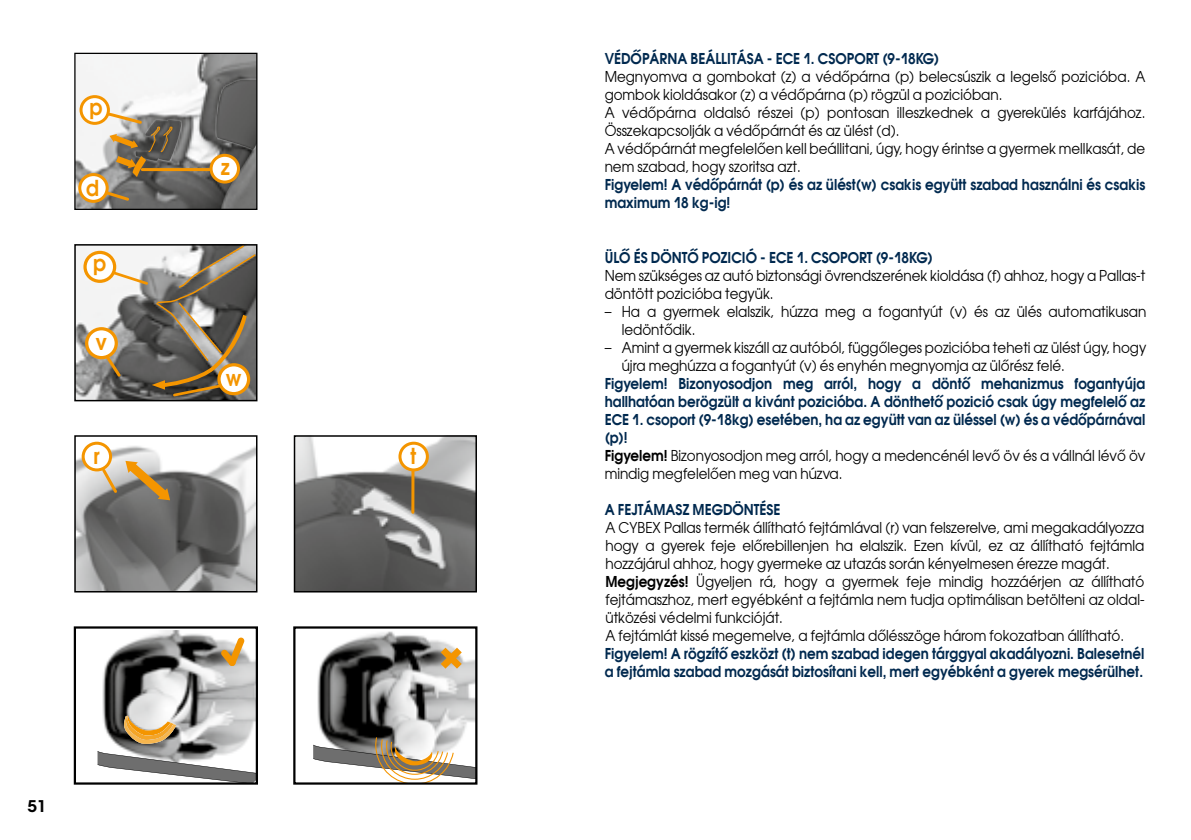
<style>
.page{position:relative;width:1191px;height:840px;background:#fff}
.page>*{position:absolute;margin:0;border:0;box-sizing:border-box;transform-origin:0 0}
.t1{font:700 22px "Avant Garde Gothic TT";color:#f49500;scale:.9 1}
.t2{font:600 16px "ITC Avant Garde Std";color:#000}
.t3{font:15px/18px "Avant Garde Gothic TT";color:#000;scale:.9 1}
.t4{font:700 15px/18px "Avant Garde Gothic TT";color:#00294f;scale:.9 1}
.t5{font:15px/18px "Avant Garde Gothic TT";letter-spacing:-.025em;color:#000;scale:.9 1}
.s1{font-weight:700}
</style>
<div class="page">
<img style="left:102px;top:630px;width:153px;height:85px">
<svg style="left:98px;top:715px;width:157px;height:66px"></svg>
<img style="left:122px;top:715px;width:54px;height:28px">
<img style="left:128px;top:723px;width:45px;height:16px">
<svg style="left:221px;top:636px;width:24px;height:30px"></svg>
<div style="left:74px;top:626px;width:184px;height:158px;border:2px solid #000"></div>
<img style="left:317px;top:631px;width:157px;height:96px">
<svg style="left:313px;top:727px;width:161px;height:54px"></svg>
<svg style="left:441px;top:647px;width:21px;height:21px"></svg>
<div style="left:293px;top:626px;width:184px;height:158px;border:2px solid #000"></div>
<img style="left:297px;top:438px;width:177px;height:151px">
<div style="left:294px;top:435px;width:183px;height:157px;border:2px solid #000"></div>
<hr style="left:411px;top:469px;width:3px;height:43px;background:#f49500">
<div style="left:400px;top:443px;width:27px;height:26px;background:#fff;border-radius:50%"></div>
<div style="left:398px;top:441px;width:31px;height:30px;border:3px solid #f49500;border-radius:50%"></div>
<img style="left:77px;top:247px;width:24px;height:151px">
<div style="left:74px;top:244px;width:183px;height:157px;border:2px solid #000"></div>
<div style="left:85px;top:252px;width:30px;height:29px;background:#fff;border-radius:50%"></div>
<div style="left:83px;top:251px;width:33px;height:32px;border:3px solid #f49500;border-radius:50%"></div>
<div style="left:87px;top:328px;width:29px;height:29px;background:#fff;border-radius:50%"></div>
<div style="left:85px;top:327px;width:33px;height:32px;border:3px solid #f49500;border-radius:50%"></div>
<svg style="left:101px;top:244px;width:156px;height:154px"></svg>
<img style="left:76px;top:55px;width:179px;height:153px">
<img style="left:109px;top:161px;width:146px;height:47px">
<img style="left:135px;top:79px;width:120px;height:82px">
<svg style="left:253px;top:143px;width:2px;height:7px"></svg>
<div style="left:74px;top:53px;width:183px;height:157px;border:1px solid #000"></div>
<div style="left:211px;top:155px;width:27px;height:27px;background:#fff;border-radius:50%"></div>
<div style="left:210px;top:154px;width:30px;height:29px;border:3px solid #f49500;border-radius:50%"></div>
<div style="left:80px;top:174px;width:27px;height:27px;background:#fff;border-radius:50%"></div>
<div style="left:78px;top:173px;width:31px;height:30px;border:3px solid #f49500;border-radius:50%"></div>
<hr style="left:142px;top:168px;width:67px;height:3px;background:#f49500">
<svg style="left:102px;top:188px;width:29px;height:15px"></svg>
<div style="left:81px;top:97px;width:27px;height:26px;background:#fff;border-radius:50%"></div>
<div style="left:79px;top:95px;width:31px;height:30px;border:3px solid #f49500;border-radius:50%"></div>
<svg style="left:105px;top:110px;width:68px;height:67px;background:#988a73"></svg>
<img style="left:77px;top:445px;width:177px;height:144px">
<div style="left:74px;top:435px;width:183px;height:157px;border:2px solid #000"></div>
<div style="left:83px;top:443px;width:28px;height:26px;background:#fff;border-radius:50%"></div>
<div style="left:82px;top:441px;width:30px;height:30px;border:3px solid #f49500;border-radius:50%"></div>
<svg style="left:100px;top:460px;width:70px;height:40px;background:#b6a181"></svg>
<h1 class="t1" style="left:89px;top:94px;width:16px">p</h1>
<h1 class="t1" style="left:86px;top:174px;width:16px">d</h1>
<h1 class="t1" style="left:93px;top:249px;width:16px">p</h1>
<h1 class="t1" style="left:96px;top:328px;width:14px">v</h1>
<h1 class="t1" style="left:94px;top:442px;width:9px">r</h1>
<h1 class="t1" style="left:221px;top:153px;width:12px">z</h1>
<h1 class="t1" style="left:226px;top:364px;width:19px">w</h1>
<p class="t2" style="left:28px;top:795px;width:21px">51</p>
<h1 class="t1" style="left:410px;top:442px;width:8px">t</h1>
<p class="t4" style="left:604px;top:49px;width:200px">Védőpárna beállitása - ECE</p>
<p class="t4" style="left:803px;top:49px;width:153px">1. csoport (9-18kg)</p>
<p class="t3" style="left:604px;top:67px;width:602px">Megnyomva a gombokat (z) a védőpárna (p) belecsúszik a legelső pozicióba. A gombok kioldásakor (z) a védőpárna (p) rögzül a pozicióban.</p>
<p class="t3" style="left:604px;top:139px;width:602px">A védőpárnát megfelelően kell beállitani, úgy, hogy érintse a gyermek mellkasát, de nem szabad, hogy szoritsa azt.</p>
<p class="t4" style="left:604px;top:175px;width:602px">Figyelem! A védőpárnát (p) és az ülést(w) csakis együtt szabad használni és csakis maximum 18 kg-ig!</p>
<p class="t3" style="left:604px;top:103px;width:602px">A védőpárna oldalsó részei (p) pontosan illeszkednek a gyerekülés karfájához.<br>Összekapcsolják a védőpárnát és az ülést (d).</p>
<p class="t4" style="left:604px;top:248px;width:193px">Ülő és döntő pozició - ECE</p>
<p class="t4" style="left:796px;top:248px;width:153px">1. csoport (9-18kg)</p>
<p class="t3" style="left:604px;top:266px;width:602px">Nem szükséges az autó biztonsági övrendszerének kioldása (f) ahhoz, hogy a Pallas-t döntött pozicióba tegyük.</p>
<p class="t3" style="left:621px;top:302px;width:584px;text-indent:-17px">– Ha a gyermek elalszik, húzza meg a fogantyút (v) és az ülés automatikusan ledöntődik.</p>
<p class="t3" style="left:621px;top:338px;width:584px;text-indent:-17px">– Amint a gyermek kiszáll az autóból, függőleges pozicióba teheti az ülést úgy, hogy újra meghúzza a fogantyút (v) és enyhén megnyomja az ülőrész felé.</p>
<p class="t4" style="left:604px;top:374px;width:602px;text-align:justify">Figyelem! Bizonyosodjon meg arról, hogy a döntő mehanizmus fogantyúja hallhatóan berögzült a kivánt pozicióba. A dönthető pozició csak úgy megfelelő az ECE</p>
<p class="t4" style="left:632px;top:410px;width:571px">1. csoport (9-18kg) esetében, ha az együtt van az üléssel (w) és a védőpárnával</p>
<p class="t4" style="left:604px;top:428px;width:27px">(p)!</p>
<p class="t3" style="left:604px;top:446px;width:602px"><span class="s1">Figyelem!</span> Bizonyosodjon meg arról, hogy a medencénél levő öv és a vállnál lévő öv mindig megfelelően meg van húzva.</p>
<p class="t4" style="left:604px;top:500px;width:132px">A fejtámasz megdö</p>
<p class="t4" style="left:744px;top:500px;width:42px">ntése</p>
<p class="t5" style="left:605px;top:518px;width:600px">A CYBEX Pallas termék állítható fejtámlával (r) van felszerelve, ami megakadályozza hogy a gyerek feje előrebillenjen ha elalszik. Ezen kívül, ez az állítható fejtámla hozzájárul ahhoz, hogy gyermeke az utazás során kényelmesen érezze magát.<br><span class="s1">Megjegyzés!</span> Ügyeljen rá, hogy a gyermek feje mindig hozzáérjen az állítható fejtámaszhoz, mert egyébként a fejtámla nem tudja optimálisan betölteni az oldal&shy;ütközési védelmi funkcióját.<br>A fejtámlát kissé megemelve, a fejtámla dőlésszöge három fokozatban állítható.</p>
<p class="t4" style="left:604px;top:644px;width:601px">Figyelem! A rögzítő eszközt (t) nem szabad idegen tárggyal akadályozni. Balesetnél a fejtámla szabad mozgását biztosítani kell, mert egyébként a gyerek megsérülhet.</p>
</div>
